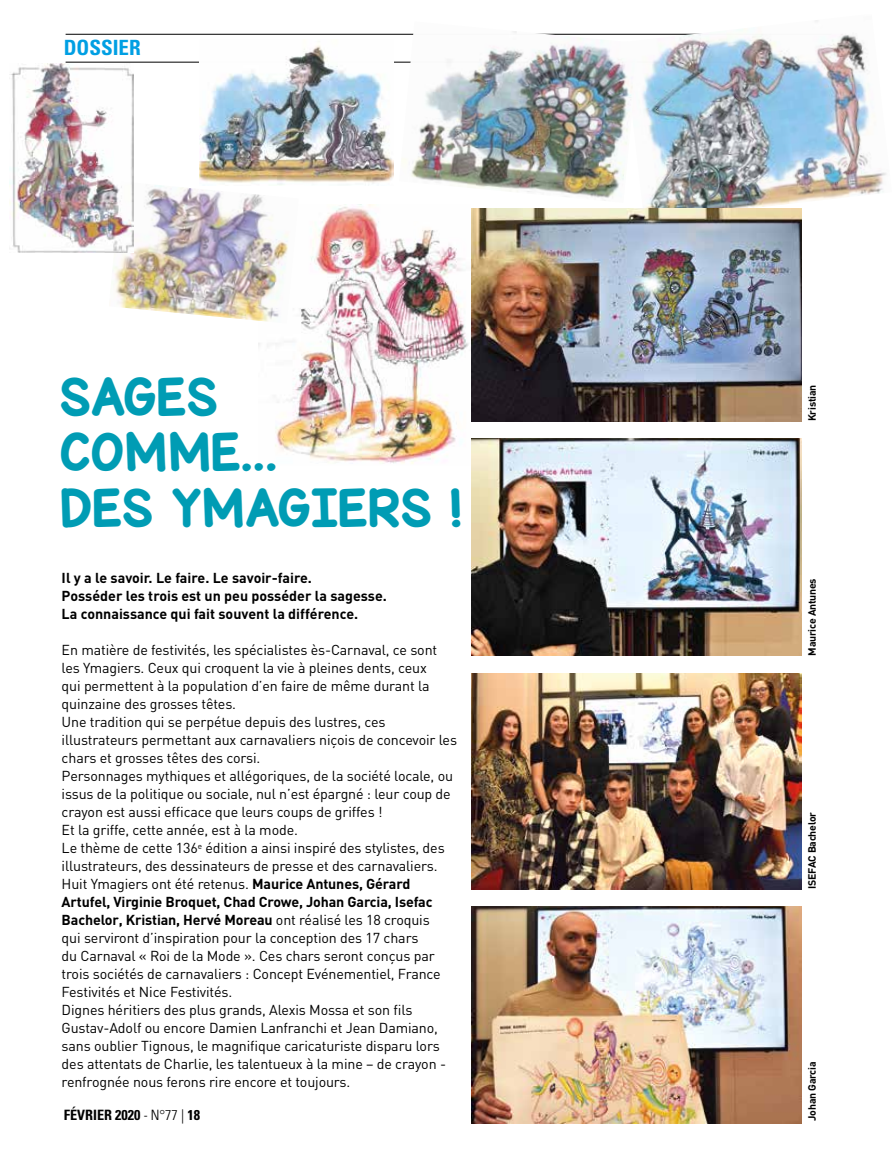
<style>
.page{position:relative;width:893px;height:1149px;background:#fff}
.page>*{position:absolute;margin:0;border:0;box-sizing:border-box;transform-origin:0 0}
.t1{font:46.5px/55.8px "KG Miss Kindy Marker";letter-spacing:-.02em;color:#009cb4}
.t2{font:700 condensed 21px "Univers";color:#009fe3}
.t3{font:14.25px/18px "DIN";letter-spacing:-.01em;color:#000}
.t4{font:700 14.25px/18px "DIN";color:#000}
.t5{font:700 condensed 14.25px "Univers";color:#000}
.t6{font:700 10.5px "DIN";letter-spacing:-.02em;color:#000}
.s1{font-weight:700}
.s2{font-weight:300}
</style>
<div class="page">
<hr style="left:66px;top:62px;width:765px;height:1px;background:#000">
<hr style="left:66px;top:34px;width:765px;height:1px;background:#000">
<img style="left:471px;top:438px;width:331px;height:217px">
<img style="left:471px;top:673px;width:331px;height:215px">
<img style="left:471px;top:906px;width:331px;height:217px">
<img style="left:639px;top:20px;width:248px;height:200px">
<img style="left:200px;top:45px;width:193px;height:138px">
<img style="left:399px;top:31px;width:240px;height:168px">
<img style="left:258px;top:204px;width:211px;height:260px">
<img style="left:109px;top:181px;width:190px;height:142px">
<img style="left:10px;top:64px;width:123px;height:188px">
<img style="left:471px;top:208px;width:330px;height:213px">
<h2 class="t2" style="left:64px;top:35px;width:79px">DOSSIER</h2>
<h1 class="t1" style="left:60px;top:370px;width:404px">SAGES<br>COMME…<br>DES YMAGIERS !</h1>
<p class="t4" style="left:62px;top:568px;width:327px">Il y a le savoir. Le faire. Le savoir-faire.<br>Posséder les trois est un peu posséder la sagesse.<br>La connaissance qui fait souvent la différence.</p>
<p class="t3" style="left:62px;top:640px;width:397px">En matière de festivités, les spécialistes ès-Carnaval, ce sont les Ymagiers. Ceux qui croquent la vie à pleines dents, ceux<br>qui permettent à la population d’en faire de même durant la quinzaine des grosses têtes.<br>Une tradition qui se perpétue depuis des lustres, ces illustrateurs permettant aux carnavaliers niçois de concevoir les chars et grosses têtes des corsi.<br>Personnages mythiques et allégoriques, de la société locale, ou issus de la politique ou sociale, nul n’est épargné : leur coup de crayon est aussi efficace que leurs coups de griffes !<br>Et la griffe, cette année, est à la mode.<br>Le thème de cette 136<sup>e</sup> édition a ainsi inspiré des stylistes, des illustrateurs, des dessinateurs de presse et des carnavaliers.<br>Huit Ymagiers ont été retenus. <span class="s1">Maurice Antunes, Gérard Artufel, Virginie Broquet, Chad Crowe, Johan Garcia, Isefac Bachelor, Kristian, Hervé Moreau</span> ont réalisé les 18 croquis<br>qui serviront d’inspiration pour la conception des 17 chars<br>du Carnaval « Roi de la Mode ». Ces chars seront conçus par trois sociétés de carnavaliers : Concept Evénementiel, France Festivités et Nice Festivités.<br>Dignes héritiers des plus grands, Alexis Mossa et son fils Gustav-Adolf ou encore Damien Lanfranchi et Jean Damiano, sans oublier Tignous, le magnifique caricaturiste disparu lors des attentats de Charlie, les talentueux à la mine – de crayon - renfrognée nous ferons rire encore et toujours.</p>
<p class="t5" style="left:64px;top:1105px;width:138px">FÉVRIER 2020 <span class="s2">- N°77 |</span> 18</p>
<p class="t6" style="left:805px;top:421px;width:38px;rotate:-90deg">Kristian</p>
<p class="t6" style="left:805px;top:655px;width:79px;rotate:-90deg">Maurice Antunes</p>
<p class="t6" style="left:805px;top:888px;width:78px;rotate:-90deg">ISEFAC Bachelor</p>
<p class="t6" style="left:805px;top:1120px;width:61px;rotate:-90deg">Johan Garcia</p>
</div>
